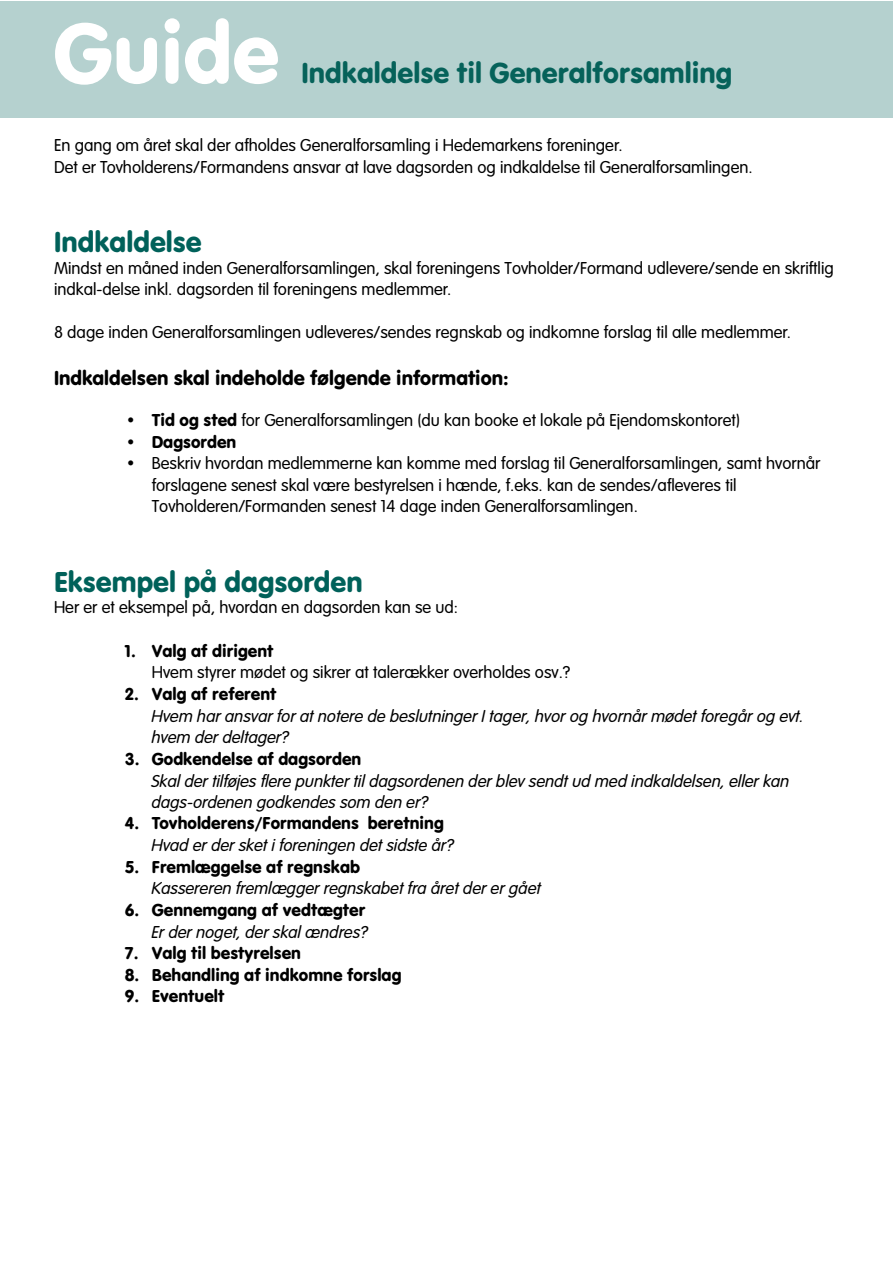
<style>
.page{position:relative;width:893px;height:1263px;background:#fff}
.page>*{position:absolute;margin:0;border:0;box-sizing:border-box;transform-origin:0 0}
.t1{font:88.5px "VAG Rundschrift D";color:#fff}
.t2{font:30px "VAG Rundschrift D";color:#06625a}
.t3{font:30px "VAG Rundschrift D";color:#00615a}
.t4{font:21px "VAG Rundschrift D";color:#000}
.t5{font:300 18px/21.6px "VAG Rundschrift D";color:#000}
.t6{font:italic 300 18px/21.1px "VAG Rundschrift D";color:#000}
.t7{font:18px "VAG Rundschrift D";color:#000}
.s1{font-weight:400}
</style>
<div class="page">
<div style="left:0;top:1px;width:893px;height:117px;background:#b5d1cf"></div>
<h1 class="t1" style="left:54px;top:1px;width:227px">Guide</h1>
<h2 class="t2" style="left:301px;top:55px;width:432px">Indkaldelse til Generalforsamling</h2>
<p class="t5" style="left:54px;top:135px;width:700px">En gang om året skal der afholdes Generalforsamling i Hedemarkens foreninger.<br>Det er Tovholderens/Formandens ansvar at lave dagsorden og indkaldelse til Generalforsamlingen.</p>
<h2 class="t3" style="left:54px;top:224px;width:149px">Indkaldelse</h2>
<p class="t5" style="left:54px;top:257px;width:781px">Mindst en måned inden Generalforsamlingen, skal foreningens Tovholder/Formand udlevere/sende en skriftlig indkal-delse inkl. dagsorden til foreningens medlemmer.</p>
<p class="t5" style="left:54px;top:322px;width:738px">8 dage inden Generalforsamlingen udleveres/sendes regnskab og indkomne forslag til alle medlemmer.</p>
<p class="t4" style="left:54px;top:366px;width:456px">Indkaldelsen skal indeholde følgende information:</p>
<p class="t5" style="left:125px;top:410px;width:617px"><span class="s1">• Tid og sted</span> for Generalforsamlingen (du kan booke et lokale på Ejendomskontoret)</p>
<p class="t7" style="left:125px;top:431px;width:113px">• Dagsorden</p>
<p class="t5" style="left:152px;top:453px;width:670px;text-indent:-27px"><span class="s1">•</span> Beskriv hvordan medlemmerne kan komme med forslag til Generalforsamlingen, samt hvornår forslagene senest skal være bestyrelsen i hænde, f.eks. kan de sendes/afleveres til<br>Tovholderen/Formanden senest 14 dage inden Generalforsamlingen.</p>
<h2 class="t3" style="left:54px;top:564px;width:310px">Eksempel på dagsorden</h2>
<p class="t5" style="left:54px;top:597px;width:406px">Her er et eksempel på, hvordan en dagsorden kan se ud:</p>
<p class="t7" style="left:125px;top:640px;width:150px">1. Valg af dirigent</p>
<p class="t5" style="left:152px;top:662px;width:420px">Hvem styrer mødet og sikrer at talerækker overholdes osv.?</p>
<p class="t7" style="left:125px;top:683px;width:153px">2. Valg af referent</p>
<p class="t6" style="left:152px;top:705px;width:654px">Hvem har ansvar for at notere de beslutninger I tager, hvor og hvornår mødet foregår og evt. hvem der deltager?</p>
<p class="t7" style="left:125px;top:748px;width:238px">3. Godkendelse af dagsorden</p>
<p class="t6" style="left:152px;top:769px;width:639px">Skal der tilføjes flere punkter til dagsordenen der blev sendt ud med indkaldelsen, eller kan dags-ordenen godkendes som den er?</p>
<p class="t7" style="left:125px;top:813px;width:321px">4. Tovholderens/Formandens beretning</p>
<p class="t6" style="left:152px;top:834px;width:304px">Hvad er der sket i foreningen det sidste år?</p>
<p class="t7" style="left:125px;top:856px;width:237px">5. Fremlæggelse af regnskab</p>
<p class="t6" style="left:152px;top:877px;width:391px">Kassereren fremlægger regnskabet fra året der er gået</p>
<p class="t7" style="left:125px;top:899px;width:242px">6. Gennemgang af vedtægter</p>
<p class="t6" style="left:152px;top:920px;width:218px">Er der noget, der skal ændres?</p>
<p class="t7" style="left:125px;top:942px;width:178px">7. Valg til bestyrelsen</p>
<p class="t7" style="left:125px;top:964px;width:278px">8. Behandling af indkomne forslag</p>
<p class="t7" style="left:125px;top:986px;width:101px">9. Eventuelt</p>
</div>
